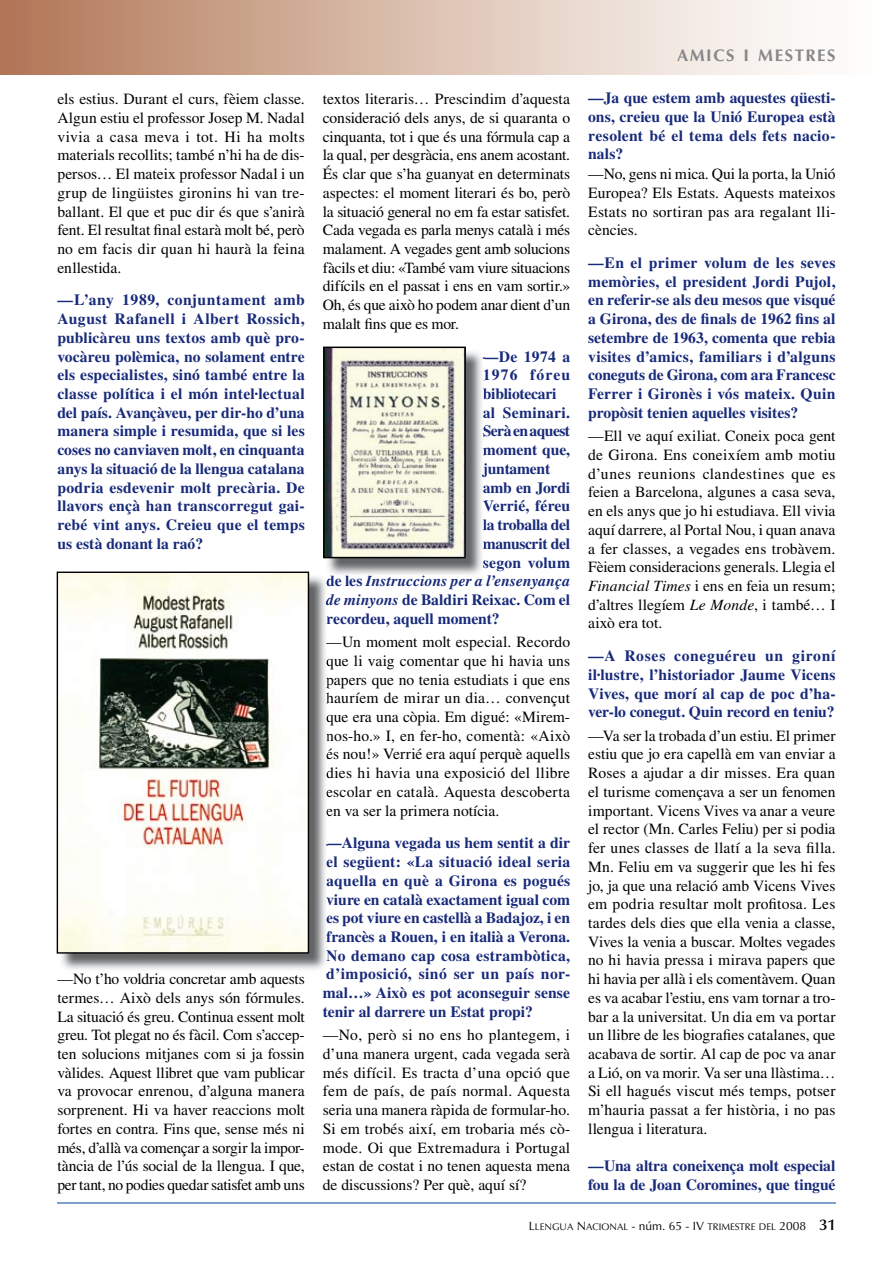
<style>
.page{position:relative;width:893px;height:1263px;background:#fff}
.page>*{position:absolute;margin:0;border:0;box-sizing:border-box;transform-origin:0 0}
.t1{font:16.8px "Optima LT Std Bold SC800";letter-spacing:.095em;color:#87888a}
.t2{font:15.6px/18.8px "Times";color:#000;text-align:justify}
.t3{font:700 15.6px/18.8px "Times";color:#182a7a;text-align:justify}
.t4{font:italic 700 15.6px "Times";letter-spacing:.005em;color:#182a7a}
.t5{font:700 15.6px "Times";letter-spacing:.02em;color:#182a7a}
.t6{font:700 15.6px "Times";letter-spacing:-.02em;color:#182a7a}
.t7{font:700 15.6px "Times";letter-spacing:-.035em;color:#182a7a}
.t8{font:700 15.6px "Times";letter-spacing:-.025em;color:#182a7a}
.t9{font:700 15.6px "Times";letter-spacing:.08em;color:#182a7a}
.t10{font:9.6px "Optima LT Std SC800";color:#000}
.s1{font-style:normal}
.s2{font-style:italic}
.s3{font-size:12px}
.s4{font-family:"Optima LT Std";font-size:12px}
.s5{font-family:"Optima LT Std";font-weight:600;font-size:15.6px}
</style>
<div class="page">
<div style="left:0;top:0;width:893px;height:74px;background:linear-gradient(to right,#b47a5a,#fff)"></div>
<hr style="left:57px;top:1203px;width:779px;height:1px;background:#7da1c7">
<img style="left:61px;top:574px;width:266px;height:396px">
<svg style="left:326px;top:594px;width:2px;height:33px"></svg>
<svg style="left:326px;top:636px;width:2px;height:107px"></svg>
<svg style="left:327px;top:753px;width:1px;height:63px"></svg>
<svg style="left:326px;top:838px;width:2px;height:132px"></svg>
<svg style="left:57px;top:571px;width:252px;height:383px;fill:#fdfdf5"></svg>
<img style="left:326px;top:351px;width:158px;height:225px">
<svg style="left:482px;top:425px;width:2px;height:69px"></svg>
<svg style="left:483px;top:500px;width:1px;height:30px"></svg>
<svg style="left:483px;top:557px;width:1px;height:14px"></svg>
<img style="left:365px;top:575px;width:119px;height:1px">
<svg style="left:326px;top:574px;width:2px;height:12px"></svg>
<svg style="left:323px;top:347px;width:143px;height:211px;background:#cccbbe"></svg>
<p class="t2" style="left:57px;top:89px;width:249px">els estius. Durant el curs, fèiem classe.<br>Algun estiu el professor Josep M. Nadal vivia a casa meva i tot. Hi ha molts materials recollits; també n’hi ha de dis&shy;persos… El mateix professor Nadal i un grup de lingüistes gironins hi van tre&shy;ballant. El que et puc dir és que s’anirà fent. El resultat final estarà molt bé, però no em facis dir quan hi haurà la feina enllestida.</p>
<p class="t3" style="left:57px;top:290px;width:249px">—L’any 1989, conjuntament amb August Rafanell i Albert Rossich, publicàreu uns textos amb què pro&shy;vocàreu polèmica, no solament entre els especialistes, sinó també entre la classe política i el món intel·lectual del país. Avançàveu, per dir-ho d’una manera simple i resumida, que si les coses no canviaven molt, en cinquanta anys la situació de la llengua catalana podria esdevenir molt precària. De llavors ençà han transcorregut gai&shy;rebé vint anys. Creieu que el temps us està donant la raó?</p>
<p class="t2" style="left:57px;top:969px;width:249px">—No t’ho voldria concretar amb aquests termes… Això dels anys són fórmules.<br>La situació és greu. Continua essent molt greu. Tot plegat no és fàcil. Com s’accep&shy;ten solucions mitjanes com si ja fossin vàlides. Aquest llibret que vam publicar va provocar enrenou, d’alguna manera sorprenent. Hi va haver reaccions molt fortes en contra. Fins que, sense més ni més, d’allà va començar a sorgir la impor&shy;tància de l’ús social de la llengua. I que, per tant, no podies quedar satisfet amb uns</p>
<p class="t2" style="left:323px;top:89px;width:249px">textos literaris… Prescindim d’aquesta consideració dels anys, de si quaranta o cinquanta, tot i que és una fórmula cap a la qual, per desgràcia, ens anem acostant.<br>És clar que s’ha guanyat en determinats aspectes: el moment literari és bo, però la situació general no em fa estar satisfet.<br>Cada vegada es parla menys català i més malament. A vegades gent amb solucions fàcils et diu: «També vam viure situacions difícils en el passat i ens en vam sortir.» Oh, és que això ho podem anar dient d’un malalt fins que es mor.</p>
<p class="t3" style="left:483px;top:347px;width:89px">—De 1974 a</p>
<p class="t9" style="left:483px;top:366px;width:89px">1976 fóreu</p>
<p class="t3" style="left:483px;top:384px;width:75px">bi bliotecari</p>
<p class="t5" style="left:483px;top:403px;width:89px">al Semina ri.</p>
<p class="t7" style="left:483px;top:422px;width:89px">Serà en aquest</p>
<p class="t3" style="left:483px;top:440px;width:89px">moment que,</p>
<p class="t3" style="left:483px;top:459px;width:69px">juntament</p>
<p class="t3" style="left:483px;top:478px;width:89px">amb en Jordi</p>
<p class="t3" style="left:483px;top:496px;width:89px">Ver rié, féreu</p>
<p class="t6" style="left:483px;top:515px;width:89px">la troballa del</p>
<p class="t8" style="left:483px;top:534px;width:89px">manuscrit del</p>
<p class="t5" style="left:483px;top:553px;width:89px">segon volum</p>
<p class="t4" style="left:326px;top:572px;width:245px"><span class="s1">de les</span> Instruccions per a l’ensenyança</p>
<p class="t3" style="left:326px;top:590px;width:245px"><span class="s2">de minyons</span> de Baldiri Reixac. Com el</p>
<p class="t3" style="left:326px;top:609px;width:175px">recordeu, aquell moment?</p>
<p class="t2" style="left:326px;top:632px;width:246px">—Un moment molt especial. Recordo que li vaig comentar que hi havia uns papers que no tenia estudiats i que ens hauríem de mirar un dia… convençut que era una còpia. Em digué: «Mirem&shy;nos-ho.» I, en fer-ho, comentà: «Això és nou!» Verrié era aquí perquè aquells dies hi havia una exposició del llibre escolar en català. Aquesta descoberta en va ser la primera notícia.</p>
<p class="t3" style="left:323px;top:833px;width:249px">—Alguna vegada us hem sentit a dir el següent: «La situació ideal seria aquella en què a Girona es pogués viure en català exactament igual com es pot viure en castellà a Badajoz, i en francès a Rouen, i en italià a Verona.<br>No demano cap cosa estrambòtica, d’imposició, sinó ser un país nor&shy;mal…» Això es pot aconseguir sense tenir al darrere un Estat propi?</p>
<p class="t2" style="left:323px;top:1025px;width:249px">—No, però si no ens ho plantegem, i d’una manera urgent, cada vegada serà més difícil. Es tracta d’una opció que fem de país, de país normal. Aquesta seria una manera ràpida de formular-ho.<br>Si em trobés així, em trobaria més cò - mo de. Oi que Extremadura i Portugal estan de costat i no tenen aquesta mena de discussions? Per què, aquí sí?</p>
<p class="t1" style="left:677px;top:45px;width:160px">AMICS I MESTRES</p>
<p class="t3" style="left:588px;top:88px;width:249px">—Ja que estem amb aquestes qüesti&shy;ons, creieu que la Unió Europea està resolent bé el tema dels fets nacio&shy;nals?</p>
<p class="t2" style="left:588px;top:164px;width:249px">—No, gens ni mica. Qui la porta, la Unió Europea? Els Estats. Aquests mateixos Estats no sortiran pas ara regalant lli&shy;cències.</p>
<p class="t3" style="left:588px;top:253px;width:249px">—En el primer volum de les seves memòries, el president Jordi Pujol, en referir-se als deu mesos que visqué a Girona, des de finals de 1962 fins al setembre de 1963, comenta que rebia visites d’amics, familiars i d’alguns coneguts de Girona, com ara Francesc Ferrer i Gironès i vós mateix. Quin propòsit tenien aquelles visites?</p>
<p class="t2" style="left:588px;top:426px;width:249px">—Ell ve aquí exiliat. Coneix poca gent de Girona. Ens coneixíem amb motiu d’unes reunions clandestines que es feien a Barcelona, algunes a casa seva, en els anys que jo hi estudiava. Ell vivia aquí darrere, al Portal Nou, i quan anava a fer classes, a vegades ens trobàvem.<br>Fèiem consideracions generals. Llegia el <span class="s2">Financial Times</span> i ens en feia un resum; d’altres llegíem <span class="s2">Le Monde</span>, i també… I això era tot.</p>
<p class="t3" style="left:588px;top:646px;width:249px">—A Roses coneguéreu un gironí il·lustre, l’historiador Jaume Vicens Vives, que morí al cap de poc d’ha&shy;ver-lo conegut. Quin record en teniu?</p>
<p class="t2" style="left:588px;top:726px;width:249px">—Va ser la trobada d’un estiu. El primer estiu que jo era capellà em van enviar a Roses a ajudar a dir misses. Era quan el turisme començava a ser un fenomen important. Vicens Vives va anar a veure el rector (Mn. Carles Feliu) per si podia fer unes classes de llatí a la seva filla.<br>Mn. Feliu em va suggerir que les hi fes jo, ja que una relació amb Vicens Vives em podria resultar molt profitosa. Les tardes dels dies que ella venia a classe, Vives la venia a buscar. Moltes vegades no hi havia pressa i mirava papers que hi havia per allà i els comentàvem. Quan es va acabar l’estiu, ens vam tornar a tro&shy;bar a la universitat. Un dia em va portar un llibre de les biografies catalanes, que acabava de sortir. Al cap de poc va anar a Lió, on va morir. Va ser una llàstima… Si ell hagués viscut més temps, potser m’hauria passat a fer història, i no pas llengua i literatura.</p>
<p class="t3" style="left:588px;top:1156px;width:249px">—Una altra coneixença molt especial fou la de Joan Coromines, que tingué</p>
<p class="t10" style="left:529px;top:1221px;width:308px"><span class="s3">L</span>LENGUA <span class="s3">N</span>ACIONAL <span class="s4">- núm. 65 -</span> <span class="s3">IV</span> TRIMESTRE DEL <span class="s3">2008</span> <span class="s5">31</span></p>
</div>
